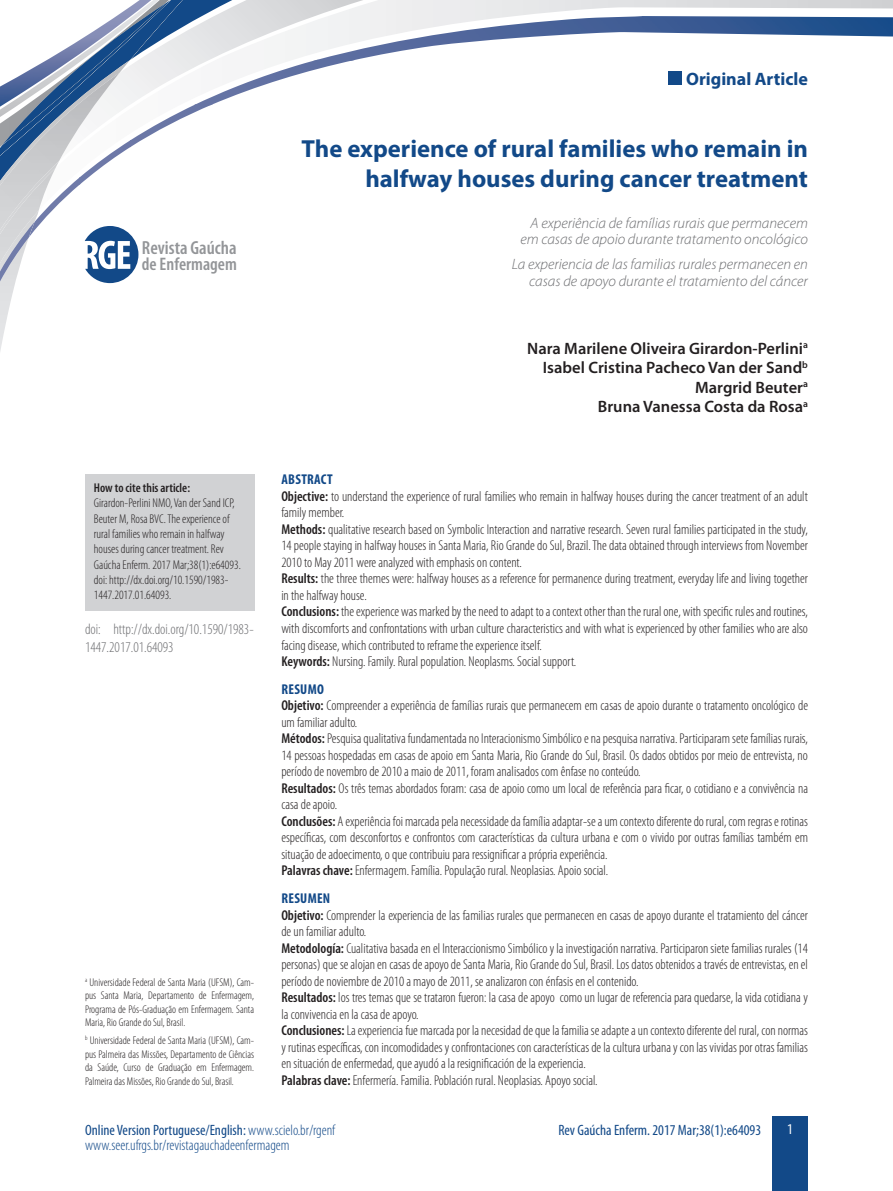
<style>
.page{position:relative;width:893px;height:1191px;background:#fff}
.page>*{position:absolute;margin:0;border:0;box-sizing:border-box;transform-origin:0 0}
.t1{font:700 24.75px/29.7px "Myriad Pro";color:#124988;text-align:right}
.t2{font:600 condensed 19.05px "Myriad Pro";color:#939598}
.t3{font:600 condensed 18.15px "Myriad Pro";color:#939598}
.t4{font:700 18px "Myriad Pro";color:#124988}
.t5{font:600 16.5px/19.5px "Myriad Pro";color:#231f20;text-align:right}
.t6{font:italic 300 15px/16.5px "Myriad Pro";color:#6c6d70;text-align:right}
.t7{font:condensed 15px "Myriad Pro";color:#124988}
.t8{font:300 condensed 15px/18px "Myriad Pro";color:#6c6d70}
.t9{font:300 condensed 15px "Myriad Pro";color:#124988}
.t10{font:condensed 15px "Myriad Pro";color:#fff}
.t11{font:300 condensed 14.25px/16.5px "Myriad Pro";color:#231f20}
.t12{font:300 condensed 12.75px/15.3px "Myriad Pro";color:#231f20}
.t13{font:600 condensed 12.75px "Myriad Pro";color:#231f20}
.t14{font:300 condensed 11.25px/13.5px "Myriad Pro";color:#231f20;text-align:justify}
.s1{font-weight:700;color:#124988}
.s2{font-weight:600}
.s3{font-weight:300}
</style>
<div class="page">
<div style="left:772px;top:1116px;width:36px;height:75px;background:#124988"></div>
<svg style="left:232px;top:0;width:661px;height:97px"></svg>
<svg style="left:0;top:0;width:232px;height:351px"></svg>
<div style="left:668px;top:72px;width:14px;height:13px;background:#124988"></div>
<div style="left:85px;top:474px;width:169px;height:136px;background:#d1d2d4"></div>
<h2 class="t2" style="left:142px;top:237px;width:96px">Revista Gaúcha</h2>
<p class="t3" style="left:142px;top:254px;width:96px">de Enfermagem</p>
<p class="t13" style="left:94px;top:481px;width:98px">How to cite this article:</p>
<p class="t12" style="left:94px;top:496px;width:148px">Girardon-Perlini NMO, Van der Sand ICP, Beuter M, Rosa BVC. The experience of rural families who remain in halfway houses during cancer treatment. Rev Gaúcha Enferm. 2017 Mar;38(1):e64093. doi: http://dx.doi.org/10.1590/1983- 1447.2017.01.64093.</p>
<p class="t8" style="left:85px;top:620px;width:170px">doi: http://dx.doi.org/10.1590/1983-<br>1447.2017.01.64093</p>
<p class="t14" style="left:85px;top:975px;width:171px"><sup>a</sup> Universidade Federal de Santa Maria (UFSM), Cam&shy;pus Santa Maria, Departamento de Enfermagem, Programa de Pós-Graduação em Enfermagem. Santa Maria, Rio Grande do Sul, Brasil.</p>
<p class="t14" style="left:85px;top:1034px;width:171px"><sup>b</sup> Universidade Federal de Santa Maria (UFSM), Cam&shy;pus Palmeira das Missões, Departamento de Ciências da Saúde, Curso de Graduação em Enfermagem.<br>Palmeira das Missões, Rio Grande do Sul, Brasil.</p>
<p class="t4" style="left:686px;top:67px;width:123px">Original Article</p>
<h1 class="t1" style="left:302px;top:133px;width:508px">The experience of rural families who remain in halfway houses during cancer treatment</h1>
<p class="t6" style="left:520px;top:215px;width:289px">A experiência de famílias rurais que permanecem em casas de apoio durante tratamento oncológico</p>
<p class="t6" style="left:512px;top:256px;width:298px">La experiencia de las familias rurales permanecen en casas de apoyo durante el tratamiento del cáncer</p>
<p class="t5" style="left:527px;top:339px;width:282px">Nara Marilene Oliveira Girardon-Perlini<sup>a<br></sup>Isabel Cristina Pacheco Van der Sand<sup>b<br></sup>Margrid Beuter<sup>a<br></sup>Bruna Vanessa Costa da Rosa<sup>a</sup></p>
<p class="t11" style="left:281px;top:472px;width:528px"><span class="s1">ABSTRACT<br></span><span class="s2">Objective:</span> to understand the experience of rural families who remain in halfway houses during the cancer treatment of an adult family member.<br><span class="s2">Methods:</span> qualitative research based on Symbolic Interaction and narrative research. Seven rural families participated in the study, 14 people staying in halfway houses in Santa Maria, Rio Grande do Sul, Brazil. The data obtained through interviews from November 2010 to May 2011 were analyzed with emphasis on content.<br><span class="s2">Results:</span> the three themes were: halfway houses as a reference for permanence during treatment, everyday life and living together in the halfway house.<br><span class="s2">Conclusions:</span> the experience was marked by the need to adapt to a context other than the rural one, with specific rules and routines, with discomforts and confrontations with urban culture characteristics and with what is experienced by other families who are also facing disease, which contributed to reframe the experience itself.<br><span class="s2">Keywords:</span> Nursing. Family. Rural population. Neoplasms. Social support.</p>
<p class="t11" style="left:281px;top:681px;width:528px"><span class="s1">RESUMO<br></span><span class="s2">Objetivo:</span> Compreender a experiência de famílias rurais que permanecem em casas de apoio durante o tratamento oncológico de um familiar adulto.<br><span class="s2">Métodos:</span> Pesquisa qualitativa fundamentada no Interacionismo Simbólico e na pesquisa narrativa. Participaram sete famílias rurais, 14 pessoas hospedadas em casas de apoio em Santa Maria, Rio Grande do Sul, Brasil. Os dados obtidos por meio de entrevista, no período de novembro de 2010 a maio de 2011, foram analisados com ênfase no conteúdo.<br><span class="s2">Resultados:</span> Os três temas abordados foram: casa de apoio como um local de referência para ficar, o cotidiano e a convivência na casa de apoio.<br><span class="s2">Conclusões:</span> A experiência foi marcada pela necessidade da família adaptar-se a um contexto diferente do rural, com regras e rotinas específicas, com desconfortos e confrontos com características da cultura urbana e com o vivido por outras famílias também em situação de adoecimento, o que contribuiu para ressignificar a própria experiência.<br><span class="s2">Palavras chave:</span> Enfermagem. Família. População rural. Neoplasias. Apoio social.</p>
<p class="t11" style="left:281px;top:890px;width:528px"><span class="s1">RESUMEN<br></span><span class="s2">Objetivo:</span> Comprender la experiencia de las familias rurales que permanecen en casas de apoyo durante el tratamiento del cáncer de un familiar adulto.<br><span class="s2">Metodología:</span> Cualitativa basada en el Interaccionismo Simbólico y la investigación narrativa. Participaron siete familias rurales (14 personas) que se alojan en casas de apoyo de Santa Maria, Rio Grande do Sul, Brasil. Los datos obtenidos a través de entrevistas, en el período de noviembre de 2010 a mayo de 2011, se analizaron con énfasis en el contenido.<br><span class="s2">Resultados:</span> los tres temas que se trataron fueron: la casa de apoyo como un lugar de referencia para quedarse, la vida cotidiana y la convivencia en la casa de apoyo.<br><span class="s2">Conclusiones:</span> La experiencia fue marcada por la necesidad de que la familia se adapte a un contexto diferente del rural, con normas y rutinas específicas, con incomodidades y confrontaciones con características de la cultura urbana y con las vividas por otras familias en situación de enfermedad, que ayudó a la resignificación de la experiencia.<br><span class="s2">Palabras clave:</span> Enfermería. Familia. Población rural. Neoplasias. Apoyo social.</p>
<p class="t7" style="left:85px;top:1122px;width:252px">Online Version Portuguese/English: <span class="s3">www.scielo.br/rgenf</span></p>
<p class="t7" style="left:558px;top:1122px;width:204px">Rev Gaúcha Enferm. 2017 Mar;38(1):e64093</p>
<p class="t10" style="left:787px;top:1121px;width:7px">1</p>
<p class="t9" style="left:85px;top:1137px;width:206px">www.seer.ufrgs.br/revistagauchadeenfermagem</p>
</div>
